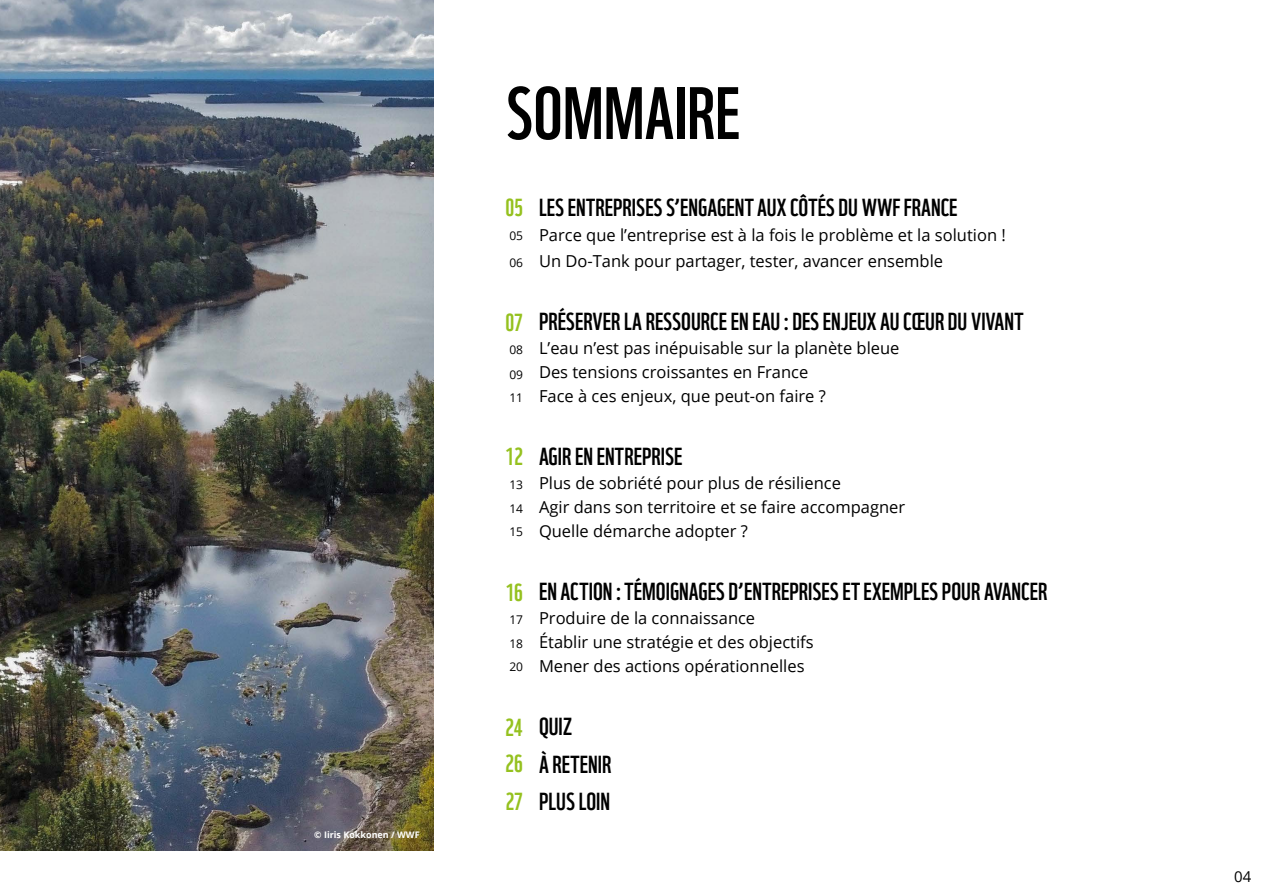
<style>
.page{position:relative;width:1263px;height:893px;background:#fff}
.page>*{position:absolute;margin:0;border:0;box-sizing:border-box;transform-origin:0 0}
.t1{font:72px "WWF";color:#000}
.t2{font:24px/37.3px "WWF";color:#000}
.t3{font:24px/37px "WWF";color:#95c11f;text-align:justify}
.t4{font:16.5px/24px "Open Sans";color:#000}
.t5{font:15px "Open Sans";color:#000}
.t6{font:12px "Open Sans";color:#000}
.t7{font:700 9px "Open Sans";color:#fff}
</style>
<div class="page">
<img style="left:0;top:0;width:434px;height:850px">
<p class="t7" style="left:314px;top:828px;width:107px">© Iiris Kokkonen / WWF</p>
<h1 class="t1" style="left:506px;top:65px;width:236px">SOMMAIRE</h1>
<h2 class="t3" style="left:506px;top:188px;width:19px">05</h2>
<p class="t6" style="left:509px;top:227px;width:15px">05</p>
<p class="t6" style="left:509px;top:254px;width:15px">06</p>
<h2 class="t3" style="left:505px;top:302px;width:19px">07</h2>
<p class="t6" style="left:509px;top:341px;width:15px">08</p>
<p class="t6" style="left:509px;top:366px;width:15px">09</p>
<p class="t6" style="left:509px;top:390px;width:15px">11</p>
<h2 class="t2" style="left:539px;top:188px;width:420px">LES ENTREPRISES S’ENGAGENT AUX CÔTÉS DU WWF FRANCE</h2>
<p class="t4" style="left:539px;top:221px;width:468px;line-height:27px">Parce que l’entreprise est à la fois le problème et la solution !<br>Un Do-Tank pour partager, tester, avancer ensemble</p>
<h2 class="t2" style="left:539px;top:302px;width:486px">PRÉSERVER LA RESSOURCE EN EAU : DES ENJEUX AU CŒUR DU VIVANT</h2>
<p class="t4" style="left:539px;top:336px;width:362px">L’eau n’est pas inépuisable sur la planète bleue<br>Des tensions croissantes en France<br>Face à ces enjeux, que peut-on faire ?</p>
<h2 class="t3" style="left:506px;top:437px;width:19px">12</h2>
<p class="t6" style="left:509px;top:477px;width:15px">13</p>
<p class="t6" style="left:509px;top:500px;width:15px">14</p>
<p class="t6" style="left:509px;top:524px;width:15px">15</p>
<h2 class="t3" style="left:506px;top:572px;width:18px">16</h2>
<p class="t6" style="left:509px;top:612px;width:15px">17</p>
<p class="t6" style="left:509px;top:635px;width:15px">18</p>
<p class="t6" style="left:509px;top:659px;width:15px">20</p>
<h2 class="t2" style="left:539px;top:437px;width:145px">AGIR EN ENTREPRISE</h2>
<p class="t4" style="left:539px;top:471px;width:368px">Plus de sobriété pour plus de résilience<br>Agir dans son territoire et se faire accompagner<br>Quelle démarche adopter ?</p>
<h2 class="t2" style="left:539px;top:572px;width:510px">EN ACTION : TÉMOIGNAGES D’ENTREPRISES ET EXEMPLES POUR AVANCER</h2>
<p class="t4" style="left:539px;top:606px;width:276px">Produire de la connaissance<br>Établir une stratégie et des objectifs<br>Mener des actions opérationnelles</p>
<h2 class="t3" style="left:505px;top:708px;width:19px">24<br>26<br>27</h2>
<h2 class="t2" style="left:539px;top:707px;width:74px">QUIZ<br>À RETENIR<br>PLUS LOIN</h2>
<p class="t5" style="left:1234px;top:866px;width:19px">04</p>
</div>
